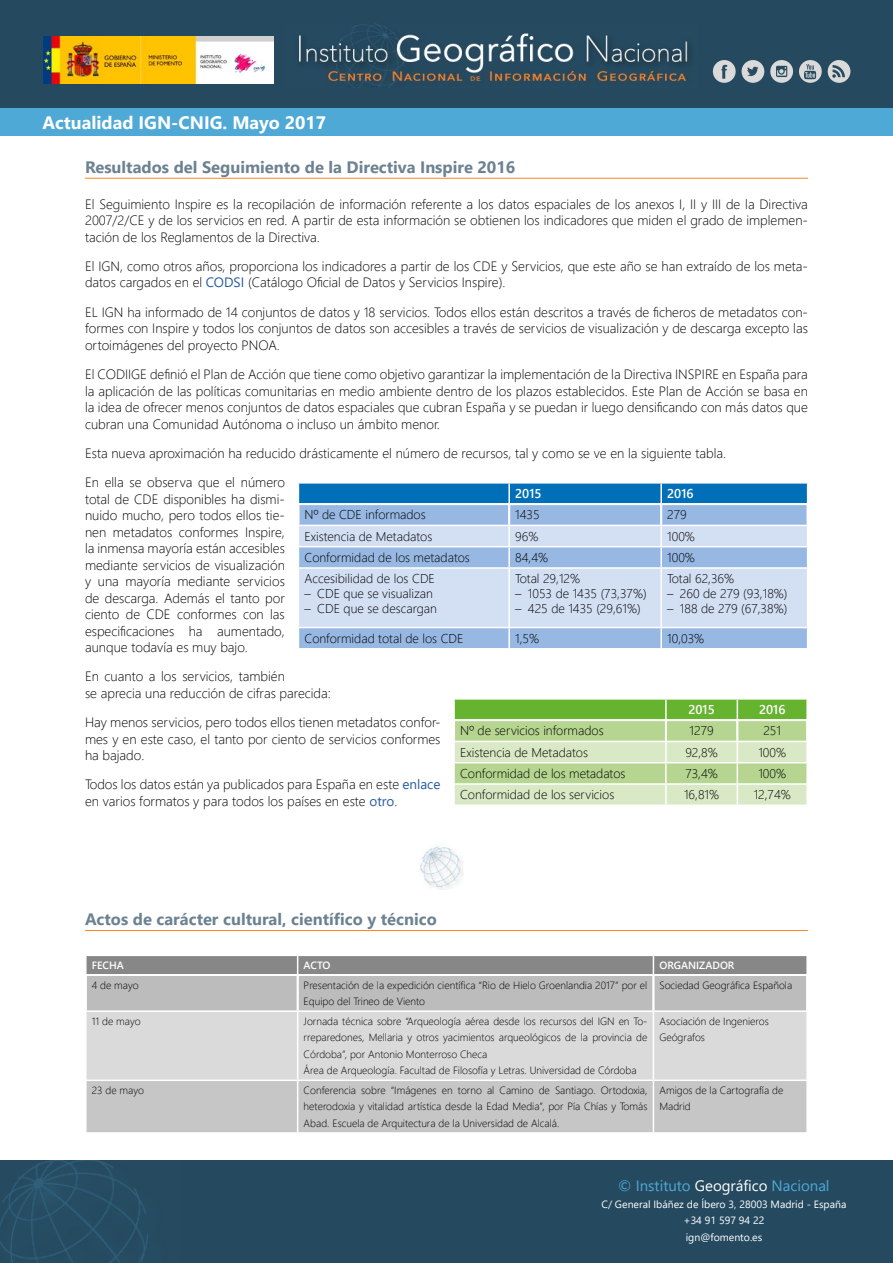
<style>
.page{position:relative;width:893px;height:1263px;background:#fff}
.page>*{position:absolute;margin:0;border:0;box-sizing:border-box;transform-origin:0 0}
.t1{font:700 18px "Segoe UI";color:#fff}
.t2{font:700 16.5px "Segoe UI";color:#6c8291}
.t3{font:15px "Segoe UI";color:#4ea9d6}
.t4{font:300 13.5px/16.5px "Segoe UI";color:#000;text-align:justify}
.t5{font:300 12.75px "Segoe UI";color:#000}
.t6{font:600 12.75px "Segoe UI";color:#fff}
.t7{font:300 10.5px/16.5px "Segoe UI";color:#000}
.t8{font:10.5px/16.5px "Segoe UI";color:#fff;text-align:center}
.t9{font:600 10.5px "Segoe UI";color:#fff}
.s1{font-weight:400;color:#275b9b}
.s2{color:#fff}
</style>
<div class="page">
<div style="left:0;top:0;width:893px;height:111px;background:#254a60"></div>
<img style="left:44px;top:37px;width:229px;height:46px">
<img style="left:298px;top:24px;width:393px;height:62px">
<div style="left:0;top:108px;width:893px;height:28px;background:#4ea9d6"></div>
<div style="left:713px;top:60px;width:23px;height:23px;background:#d9dad9;border-radius:50%"></div>
<svg style="left:721px;top:65px;width:6px;height:14px"></svg>
<svg style="left:770px;top:60px;width:23px;height:23px"></svg>
<svg style="left:776px;top:66px;width:11px;height:11px"></svg>
<svg style="left:777px;top:67px;width:9px;height:9px"></svg>
<div style="left:828px;top:60px;width:22px;height:23px;background:#d9dad9;border-radius:50%"></div>
<svg style="left:832px;top:65px;width:13px;height:13px"></svg>
<div style="left:742px;top:60px;width:22px;height:23px;background:#d9dad9;border-radius:50%"></div>
<svg style="left:747px;top:67px;width:11px;height:9px"></svg>
<svg style="left:799px;top:60px;width:23px;height:23px"></svg>
<svg style="left:804px;top:64px;width:12px;height:15px"></svg>
<hr style="left:85px;top:178px;width:723px;height:1px;background:#ff841e">
<svg style="left:454px;top:699px;width:354px;height:105px;background:#b9d99a"></svg>
<div style="left:87px;top:1012px;width:719px;height:67px;background:#dadada"></div>
<div style="left:87px;top:1081px;width:719px;height:51px;background:#c6c6c6"></div>
<svg style="left:86px;top:955px;width:721px;height:55px;background:#ababab"></svg>
<hr style="left:85px;top:974px;width:213px;height:1px;background:#fff">
<hr style="left:86px;top:975px;width:211px;height:1px;background:#fff">
<hr style="left:86px;top:976px;width:1px;height:34px;background:#fff">
<hr style="left:298px;top:974px;width:355px;height:1px;background:#fff">
<hr style="left:298px;top:975px;width:355px;height:1px;background:#fff">
<hr style="left:297px;top:976px;width:1px;height:34px;background:#fff">
<hr style="left:298px;top:976px;width:1px;height:34px;background:#fff">
<hr style="left:653px;top:974px;width:155px;height:1px;background:#fff">
<hr style="left:654px;top:975px;width:153px;height:1px;background:#fff">
<hr style="left:653px;top:976px;width:1px;height:34px;background:#fff">
<hr style="left:654px;top:976px;width:1px;height:34px;background:#fff">
<hr style="left:806px;top:976px;width:1px;height:34px;background:#fff">
<hr style="left:297px;top:1012px;width:1px;height:67px;background:#fff">
<hr style="left:653px;top:1012px;width:1px;height:67px;background:#fff">
<hr style="left:297px;top:1081px;width:1px;height:51px;background:#fff">
<hr style="left:653px;top:1081px;width:1px;height:51px;background:#fff">
<div style="left:299px;top:628px;width:508px;height:20px;background:#97b8e2"></div>
<div style="left:299px;top:569px;width:508px;height:58px;background:#d3dff3"></div>
<hr style="left:508px;top:569px;width:2px;height:58px;background:#fff">
<hr style="left:660px;top:569px;width:2px;height:58px;background:#fff">
<hr style="left:508px;top:628px;width:2px;height:20px;background:#fff">
<hr style="left:660px;top:628px;width:2px;height:20px;background:#fff">
<svg style="left:298px;top:483px;width:510px;height:84px;background:#8cb6df"></svg>
<hr style="left:508px;top:547px;width:2px;height:20px;background:#fff">
<hr style="left:85px;top:930px;width:723px;height:1px;background:#ff841e">
<img style="left:420px;top:846px;width:43px;height:43px">
<div style="left:0;top:1160px;width:893px;height:103px;background:#254a60"></div>
<img style="left:0;top:1160px;width:148px;height:103px">
<h1 class="t1" style="left:43px;top:108px;width:285px">Actualidad IGN-CNIG. Mayo 2017</h1>
<p class="t2" style="left:85px;top:154px;width:432px">Resultados del Seguimiento de la Directiva Inspire 2016</p>
<p class="t4" style="left:85px;top:195px;width:724px">El Seguimiento Inspire es la recopilación de información referente a los datos espaciales de los anexos I, II y III de la Directiva 2007/2/CE y de los servicios en red. A partir de esta información se obtienen los indicadores que miden el grado de implemen&shy;tación de los Reglamentos de la Directiva.</p>
<p class="t4" style="left:85px;top:257px;width:724px">El IGN, como otros años, proporciona los indicadores a partir de los CDE y Servicios, que este año se han extraído de los meta&shy;datos cargados en el <span class="s1">CODSI</span> (Catálogo Oficial de Datos y Servicios Inspire).</p>
<p class="t4" style="left:85px;top:303px;width:724px">EL IGN ha informado de 14 conjuntos de datos y 18 servicios. Todos ellos están descritos a través de ficheros de metadatos con&shy;formes con Inspire y todos los conjuntos de datos son accesibles a través de servicios de visualización y de descarga excepto las ortoimágenes del proyecto PNOA.</p>
<p class="t4" style="left:85px;top:365px;width:724px">El CODIIGE definió el Plan de Acción que tiene como objetivo garantizar la implementación de la Directiva INSPIRE en España para la aplicación de las políticas comunitarias en medio ambiente dentro de los plazos establecidos. Este Plan de Acción se basa en la idea de ofrecer menos conjuntos de datos espaciales que cubran España y se puedan ir luego densificando con más datos que cubran una Comunidad Autónoma o incluso un ámbito menor.</p>
<p class="t4" style="left:85px;top:438px;width:643px;line-height:29.2px">Esta nueva aproximación ha reducido drásticamente el número de recursos, tal y como se ve en la siguiente tabla.<br>En ella se observa que el número</p>
<p class="t4" style="left:85px;top:490px;width:201px">total de CDE disponibles ha dismi&shy;nuido mucho, pero todos ellos tie&shy;nen metadatos conformes Inspire, la inmensa mayoría están accesibles mediante servicios de visualización y una mayoría mediante servicios de descarga. Además el tanto por ciento de CDE conformes con las especificaciones ha aumentado, aunque todavía es muy bajo.</p>
<p class="t4" style="left:85px;top:668px;width:247px">En cuanto a los servicios, también<br>se aprecia una reducción de cifras parecida:</p>
<p class="t4" style="left:85px;top:713px;width:357px">Hay menos servicios, pero todos ellos tienen metadatos confor&shy;mes y en este caso, el tanto por ciento de servicios conformes ha bajado.</p>
<p class="t4" style="left:85px;top:776px;width:357px">Todos los datos están ya publicados para España en este <span class="s1">enlace </span>en varios formatos y para todos los países en este <span class="s1">otro</span>.</p>
<p class="t6" style="left:515px;top:483px;width:28px">2015</p>
<p class="t6" style="left:667px;top:483px;width:28px">2016</p>
<p class="t5" style="left:304px;top:505px;width:123px">Nº de CDE informados</p>
<p class="t5" style="left:515px;top:505px;width:26px">1435</p>
<p class="t5" style="left:667px;top:505px;width:21px">279</p>
<p class="t5" style="left:304px;top:526px;width:129px">Existencia de Metadatos</p>
<p class="t5" style="left:515px;top:526px;width:25px">96%</p>
<p class="t5" style="left:667px;top:526px;width:29px">100%</p>
<p class="t5" style="left:304px;top:547px;width:167px">Conformidad de los metadatos</p>
<p class="t5" style="left:515px;top:547px;width:34px">84,4%</p>
<p class="t5" style="left:667px;top:547px;width:29px">100%</p>
<p class="t5" style="left:304px;top:568px;width:132px">Accesibilidad de los CDE</p>
<p class="t5" style="left:304px;top:583px;width:130px">– CDE que se visualizan</p>
<p class="t5" style="left:304px;top:598px;width:134px">– CDE que se descargan</p>
<p class="t5" style="left:667px;top:568px;width:68px">Total 62,36%</p>
<p class="t5" style="left:667px;top:583px;width:122px">– 260 de 279 (93,18%)</p>
<p class="t5" style="left:667px;top:598px;width:122px">– 188 de 279 (67,38%)</p>
<p class="t5" style="left:515px;top:568px;width:66px">Total 29,12%</p>
<p class="t5" style="left:515px;top:583px;width:133px">– 1053 de 1435 (73,37%)</p>
<p class="t5" style="left:515px;top:598px;width:127px">– 425 de 1435 (29,61%)</p>
<p class="t5" style="left:304px;top:628px;width:161px">Conformidad total de los CDE</p>
<p class="t5" style="left:515px;top:628px;width:25px">1,5%</p>
<p class="t5" style="left:667px;top:628px;width:39px">10,03%</p>
<p class="t6" style="left:688px;top:699px;width:28px">2015</p>
<p class="t6" style="left:759px;top:699px;width:28px">2016</p>
<p class="t5" style="left:460px;top:721px;width:145px">Nº de servicios informados</p>
<p class="t5" style="left:690px;top:721px;width:26px">1279</p>
<p class="t5" style="left:763px;top:721px;width:19px">251</p>
<p class="t5" style="left:460px;top:742px;width:129px">Existencia de Metadatos</p>
<p class="t5" style="left:685px;top:742px;width:34px">92,8%</p>
<p class="t5" style="left:758px;top:742px;width:29px">100%</p>
<p class="t5" style="left:460px;top:763px;width:167px">Conformidad de los metadatos</p>
<p class="t5" style="left:685px;top:763px;width:34px">73,4%</p>
<p class="t5" style="left:758px;top:763px;width:29px">100%</p>
<p class="t5" style="left:460px;top:784px;width:156px">Conformidad de los servicios</p>
<p class="t5" style="left:684px;top:784px;width:37px">16,81%</p>
<p class="t5" style="left:754px;top:784px;width:39px">12,74%</p>
<p class="t2" style="left:85px;top:906px;width:353px">Actos de carácter cultural, científico y técnico</p>
<p class="t9" style="left:92px;top:957px;width:33px">FECHA</p>
<p class="t9" style="left:304px;top:957px;width:28px">ACTO</p>
<p class="t9" style="left:659px;top:957px;width:77px">ORGANIZADOR</p>
<p class="t7" style="left:92px;top:976px;width:48px">4 de mayo</p>
<p class="t7" style="left:304px;top:976px;width:345px">Presentación de la expedición científica “Rio de Hielo Groenlandia 2017” por el<br>Equipo del Trineo de Viento</p>
<p class="t7" style="left:659px;top:976px;width:134px">Sociedad Geográfica Española</p>
<p class="t7" style="left:92px;top:1012px;width:50px">11 de mayo</p>
<p class="t7" style="left:304px;top:1012px;width:345px">Jornada técnica sobre “Arqueología aérea desde los recursos del IGN en To&shy;rreparedones, Mellaria y otros yacimientos arqueológicos de la provincia de Córdoba”, por Antonio Monterroso Checa<br>Área de Arqueología. Facultad de Filosofía y Letras. Universidad de Córdoba</p>
<p class="t7" style="left:659px;top:1012px;width:111px">Asociación de Ingenieros<br>Geógrafos</p>
<p class="t7" style="left:92px;top:1081px;width:54px">23 de mayo</p>
<p class="t7" style="left:304px;top:1081px;width:345px;text-align:justify">Conferencia sobre “Imágenes en torno al Camino de Santiago. Ortodoxia, heterodoxia y vitalidad artística desde la Edad Media”, por Pía Chías y Tomás Abad. Escuela de Arquitectura de la Universidad de Alcalá.</p>
<p class="t7" style="left:659px;top:1081px;width:125px">Amigos de la Cartografía de<br>Madrid</p>
<p class="t3" style="left:618px;top:1174px;width:213px">© Instituto <span class="s2">Geográfico</span> Nacional</p>
<p class="t8" style="left:601px;top:1195px;width:246px">C/ General Ibáñez de Íbero 3, 28003 Madrid - España +34 91 597 94 22<br>ign@fomento.es</p>
</div>
